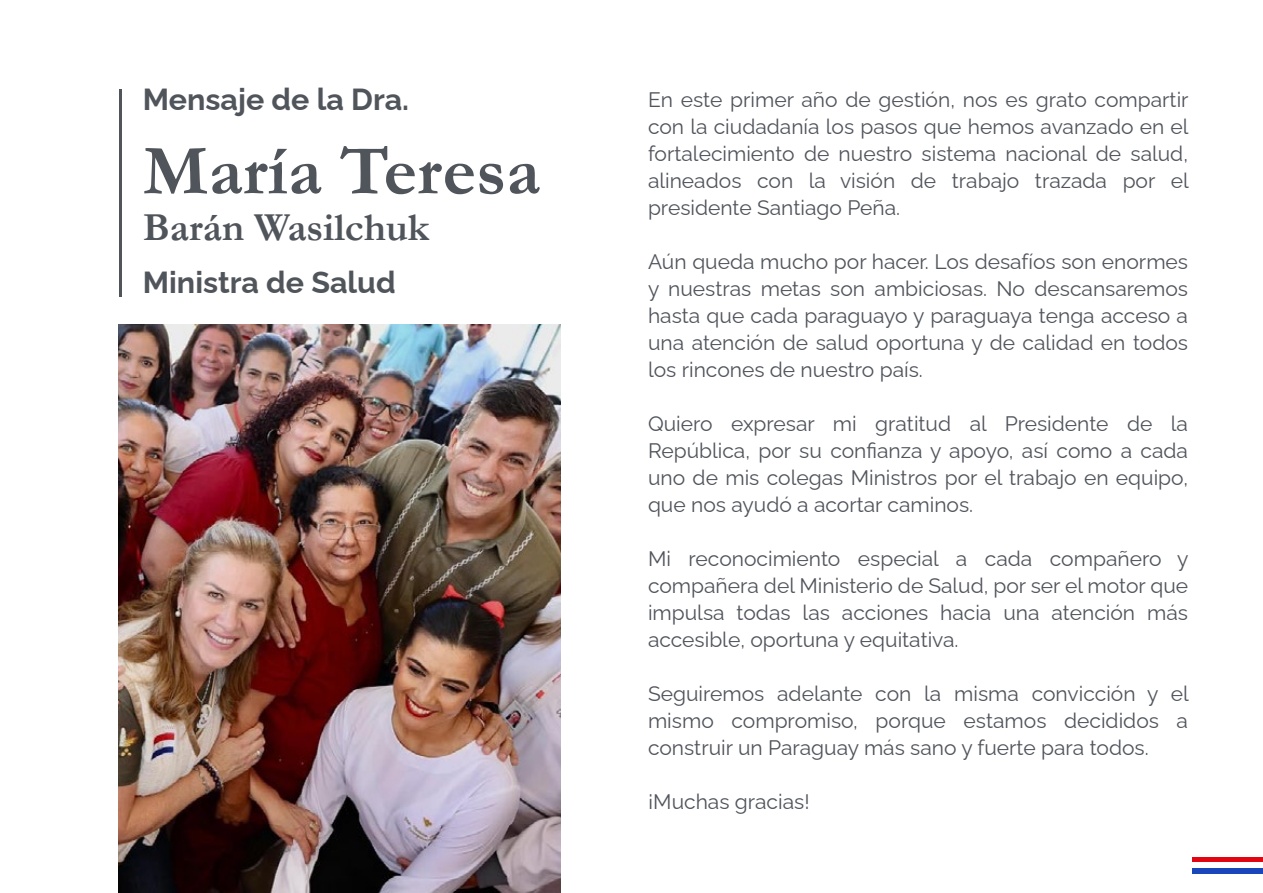
<style>
.page{position:relative;width:1263px;height:893px;background:#fff}
.page>*{position:absolute;margin:0;border:0;box-sizing:border-box;transform-origin:0 0}
.t1{font:700 71.7px "Garamond";color:#50545b}
.t2{font:700 40.05px "Garamond";color:#50545b}
.t3{font:700 30.45px "Raleway";color:#50545b}
.t4{font:21px/27px "Raleway";color:#50545b;text-align:justify}
</style>
<div class="page">
<hr style="left:120px;top:89px;width:2px;height:207px;background:#50545b">
<div style="left:1192px;top:857px;width:71px;height:5px;background:#e20613"></div>
<div style="left:1192px;top:868px;width:71px;height:6px;background:#1947ba"></div>
<img style="left:119px;top:325px;width:442px;height:568px">
<h3 class="t3" style="left:143px;top:75px;width:268px">Mensaje de la Dra.</h3>
<h1 class="t1" style="left:143px;top:122px;width:399px">María Teresa</h1>
<h2 class="t2" style="left:143px;top:201px;width:288px">Barán Wasilchuk</h2>
<h3 class="t3" style="left:143px;top:259px;width:254px">Ministra de Salud</h3>
<p class="t4" style="left:648px;top:83px;width:542px">En este primer año de gestión, nos es grato compartir con la ciudadanía los pasos que hemos avanzado en el fortalecimiento de nuestro sistema nacional de salud, alineados con la visión de trabajo trazada por el presidente Santiago Peña.</p>
<p class="t4" style="left:648px;top:246px;width:542px">Aún queda mucho por hacer. Los desafíos son enormes y nuestras metas son ambiciosas. No descansaremos hasta que cada paraguayo y paraguaya tenga acceso a una atención de salud oportuna y de calidad en todos los rincones de nuestro país.</p>
<p class="t4" style="left:648px;top:408px;width:542px">Quiero expresar mi gratitud al Presidente de la República, por su confianza y apoyo, así como a cada uno de mis colegas Ministros por el trabajo en equipo, que nos ayudó a acortar caminos.</p>
<p class="t4" style="left:648px;top:543px;width:542px">Mi reconocimiento especial a cada compañero y compañera del Ministerio de Salud, por ser el motor que impulsa todas las acciones hacia una atención más accesible, oportuna y equitativa.</p>
<p class="t4" style="left:648px;top:678px;width:542px">Seguiremos adelante con la misma convicción y el mismo compromiso, porque estamos decididos a construir un Paraguay más sano y fuerte para todos.</p>
<p class="t4" style="left:648px;top:786px;width:163px">¡Muchas gracias!</p>
</div>
